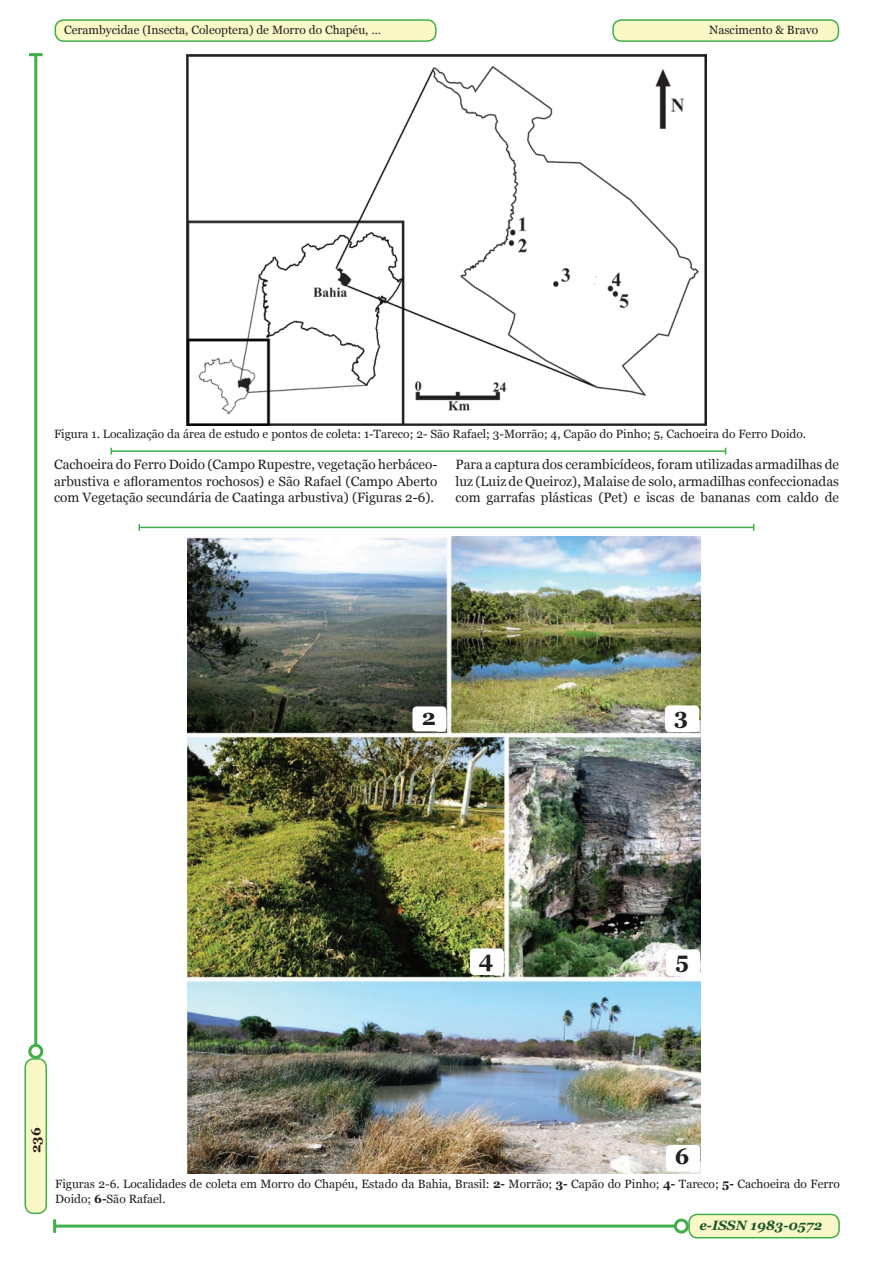
<style>
.page{position:relative;width:893px;height:1263px;background:#fff}
.page>*{position:absolute;margin:0;border:0;box-sizing:border-box;transform-origin:0 0}
.t1{font:700 22.5px "Georgia";color:#231f20}
.t2{font:13.5px/16.2px "Georgia";color:#231f20;text-align:justify}
.t3{font:italic 700 13.5px "Georgia";color:#19552a}
.t4{font:700 13.5px "Georgia";color:#231f20}
.t5{font:12px/14.4px "Georgia";color:#231f20}
.s1{font-weight:700}
</style>
<div class="page">
<div style="left:25px;top:1059px;width:21px;height:154px;background:#fbf8c7;border-radius:9px"></div>
<div style="left:25px;top:1058px;width:22px;height:156px;border:2px solid #40ae49;border-radius:9px"></div>
<div style="left:55px;top:20px;width:381px;height:21px;background:#fbf8c7;border-radius:9px"></div>
<div style="left:55px;top:19px;width:382px;height:23px;border:2px solid #40ae49;border-radius:9px"></div>
<div style="left:613px;top:20px;width:225px;height:21px;background:#fbf8c7;border-radius:9px"></div>
<div style="left:612px;top:19px;width:227px;height:23px;border:2px solid #40ae49;border-radius:9px"></div>
<div style="left:689px;top:1214px;width:150px;height:24px;background:#fbf8c7;border-radius:9px"></div>
<div style="left:688px;top:1214px;width:152px;height:24px;border:2px solid #40ae49;border-radius:9px"></div>
<hr style="left:34px;top:55px;width:3px;height:990px;background:#40ae49">
<div style="left:28px;top:1044px;width:15px;height:15px;border:3px solid #40ae49;border-radius:50%"></div>
<hr style="left:29px;top:53px;width:14px;height:3px;background:#40ae49">
<hr style="left:55px;top:1224px;width:620px;height:3px;background:#40ae49">
<hr style="left:53px;top:1219px;width:3px;height:14px;background:#40ae49">
<div style="left:674px;top:1218px;width:15px;height:15px;border:3px solid #40ae49;border-radius:50%"></div>
<img style="left:186px;top:54px;width:521px;height:371px">
<hr style="left:111px;top:450px;width:615px;height:2px;background:#40ae49">
<img style="left:188px;top:536px;width:513px;height:637px">
<hr style="left:139px;top:527px;width:615px;height:1px;background:#40ae49">
<div style="left:412px;top:706px;width:34px;height:25px;background:#fff;border-radius:4px"></div>
<div style="left:665px;top:705px;width:34px;height:27px;background:#fff;border-radius:4px"></div>
<div style="left:470px;top:948px;width:34px;height:27px;background:#fff;border-radius:4px"></div>
<div style="left:666px;top:949px;width:34px;height:27px;background:#fff;border-radius:4px"></div>
<div style="left:666px;top:1145px;width:34px;height:26px;background:#fff;border-radius:4px"></div>
<p class="t5" style="left:64px;top:23px;width:319px">Cerambycidae (Insecta, Coleoptera) de Morro do Chapéu, …</p>
<p class="t5" style="left:709px;top:23px;width:111px">Nascimento &amp; Bravo</p>
<p class="t5" style="left:54px;top:427px;width:754px">Figura 1. Localização da área de estudo e pontos de coleta: 1-Tareco; 2- São Rafael; 3-Morrão; 4, Capão do Pinho; 5, Cachoeira do Ferro Doido.</p>
<p class="t2" style="left:54px;top:457px;width:385px">Cachoeira do Ferro Doido (Campo Rupestre, vegetação herbáceo&shy;arbustiva e afloramentos rochosos) e São Rafael (Campo Aberto com Vegetação secundária de Caatinga arbustiva) (Figuras 2-6).</p>
<p class="t2" style="left:455px;top:457px;width:385px">Para a captura dos cerambicídeos, foram utilizadas armadilhas de luz (Luiz de Queiroz), Malaise de solo, armadilhas confeccionadas com garrafas plásticas (Pet) e iscas de bananas com caldo de</p>
<h1 class="t1" style="left:422px;top:703px;width:16px">2</h1>
<h1 class="t1" style="left:674px;top:702px;width:16px">3</h1>
<h1 class="t1" style="left:479px;top:945px;width:16px">4</h1>
<h1 class="t1" style="left:675px;top:946px;width:15px">5</h1>
<p class="t4" style="left:27px;top:1153px;width:27px;rotate:-90deg">236</p>
<h1 class="t1" style="left:675px;top:1141px;width:16px">6</h1>
<p class="t5" style="left:55px;top:1177px;width:786px">Figuras 2-6. Localidades de coleta em Morro do Chapéu, Estado da Bahia, Brasil: <span class="s1">2-</span> Morrão; <span class="s1">3-</span> Capão do Pinho; <span class="s1">4-</span> Tareco; <span class="s1">5-</span> Cachoeira do Ferro<br>Doido; <span class="s1">6-</span>São Rafael.</p>
<p class="t3" style="left:699px;top:1216px;width:124px">e-ISSN 1983-0572</p>
</div>
